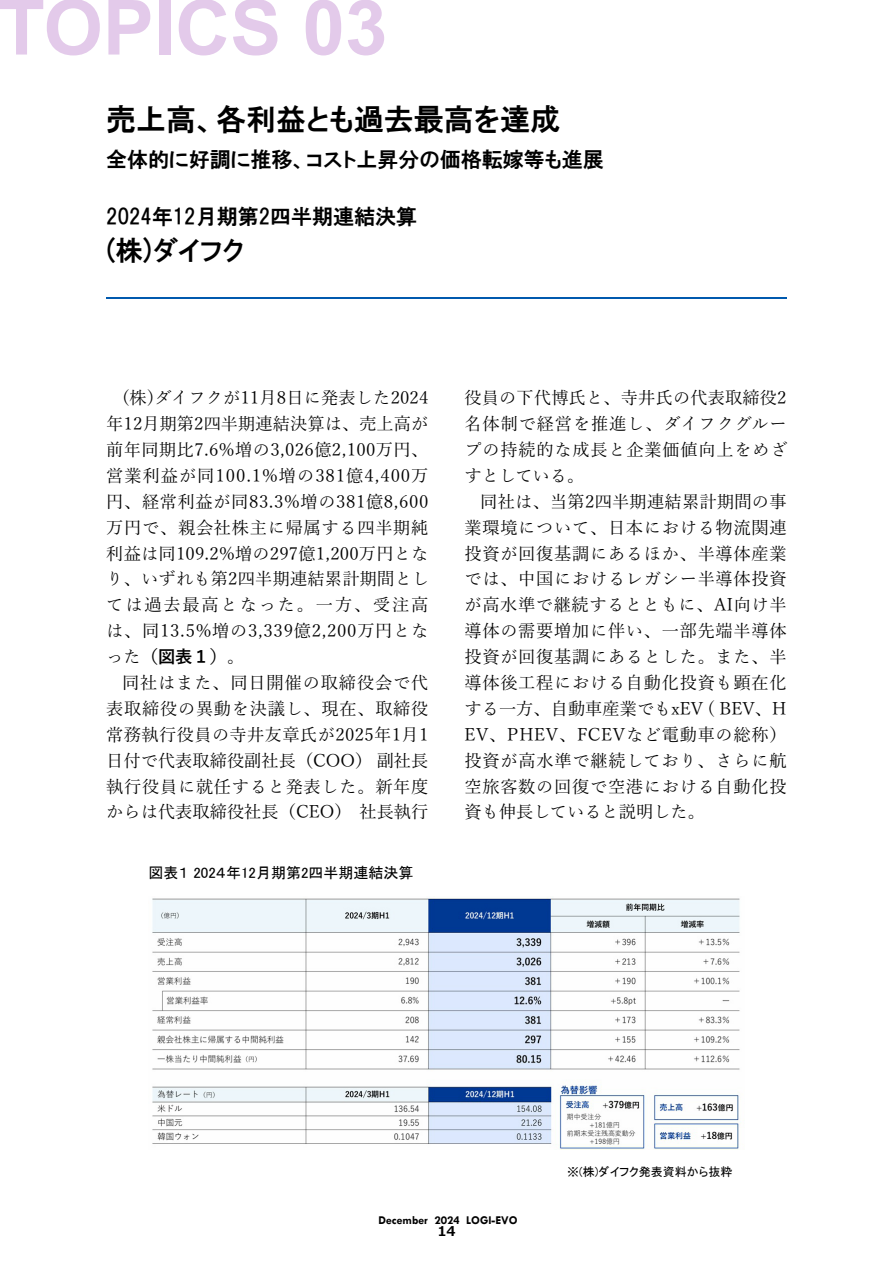
<style>
.page{position:relative;width:893px;height:1263px;background:#fff}
.page>*{position:absolute;margin:0;border:0;box-sizing:border-box;transform-origin:0 0}
.t1{font:700 76.35px "Arial";color:rgb(122 0 155/.21)}
.t2{font:30px "HGP Gothic E";color:#000}
.t3{font:27px "HGP Gothic E";color:#000}
.t4{font:21px "HGP Gothic E";color:#000}
.t5{font:17.25px/25.8px "Yu Mincho";letter-spacing:.04em;color:#000;text-align:justify}
.t6{font:700 17.25px "Yu Gothic";color:#000}
.t7{font:15px "MS P Gothic";color:#000}
.t8{font:700 13.5px "Meiryo";color:#000}
.t9{font:700 12px "Tw Cen";color:#000}
.t10{font:12px "MS P Gothic";color:#000}
.s1{font-family:"Yu Mincho";font-weight:400}
</style>
<div class="page">
<img style="left:152px;top:898px;width:588px;height:251px">
<hr style="left:106px;top:297px;width:681px;height:2px;background:#0059ae">
<h1 class="t1" style="left:-2px;top:-1px;width:391px">TOPICS 03</h1>
<h2 class="t2" style="left:106px;top:104px;width:455px">売上高、各利益とも過去最高を達成</h2>
<p class="t4" style="left:106px;top:148px;width:499px">全体的に好調に推移、コスト上昇分の価格転嫁等も進展</p>
<p class="t4" style="left:106px;top:205px;width:312px">2024年12月期第2四半期連結決算</p>
<h3 class="t3" style="left:106px;top:236px;width:140px">(株)ダイフク</h3>
<p class="t5" style="left:106px;top:385px;width:325px;text-indent:16px">(株)ダイフクが11月8日に発表した2024年12月期第2四半期連結決算は、売上高が前年同期比7.6%増の3,026億2,100万円、営業利益が同100.1%増の381億4,400万円、経常利益が同83.3%増の381億8,600万円で、親会社株主に帰属する四半期純利益は同109.2%増の297億1,200万円となり、いずれも第2四半期連結累計期間としては過去最高となった。一方、受注高は、同13.5%増の3,339億2,200万円とな</p>
<p class="t6" style="left:106px;top:648px;width:139px"><span class="s1">った</span>（図表１）<span class="s1">。</span></p>
<p class="t5" style="left:106px;top:669px;width:324px;text-indent:16px">同社はまた、同日開催の取締役会で代表取締役の異動を決議し、現在、取締役常務執行役員の寺井友章氏が2025年1月1日付で代表取締役副社長（COO）副社長執行役員に就任すると発表した。新年度からは代表取締役社長（CEO）社長執行</p>
<p class="t7" style="left:149px;top:865px;width:267px">図表１ 202４年12月期第2四半期連結決算</p>
<p class="t5" style="left:464px;top:385px;width:325px">役員の下代博氏と、寺井氏の代表取締役2名体制で経営を推進し、ダイフクグループの持続的な成長と企業価値向上をめざすとしている。</p>
<p class="t5" style="left:464px;top:488px;width:324px;text-indent:16px">同社は、当第2四半期連結累計期間の事業環境について、日本における物流関連投資が回復基調にあるほか、半導体産業では、中国におけるレガシー半導体投資が高水準で継続するとともに、AI向け半導体の需要増加に伴い、一部先端半導体投資が回復基調にあるとした。また、半導体後工程における自動化投資も顕在化する一方、自動車産業でもxEV ( BEV、H EV、PHEV、FCEVなど電動車の総称）投資が高水準で継続しており、さらに航空旅客数の回復で空港における自動化投資も伸長していると説明した。</p>
<p class="t10" style="left:567px;top:1166px;width:167px">※(株)ダイフク発表資料から抜粋</p>
<p class="t9" style="left:379px;top:1215px;width:140px">December 2024 LOGI-EVO</p>
<p class="t8" style="left:437px;top:1224px;width:20px">14</p>
</div>
